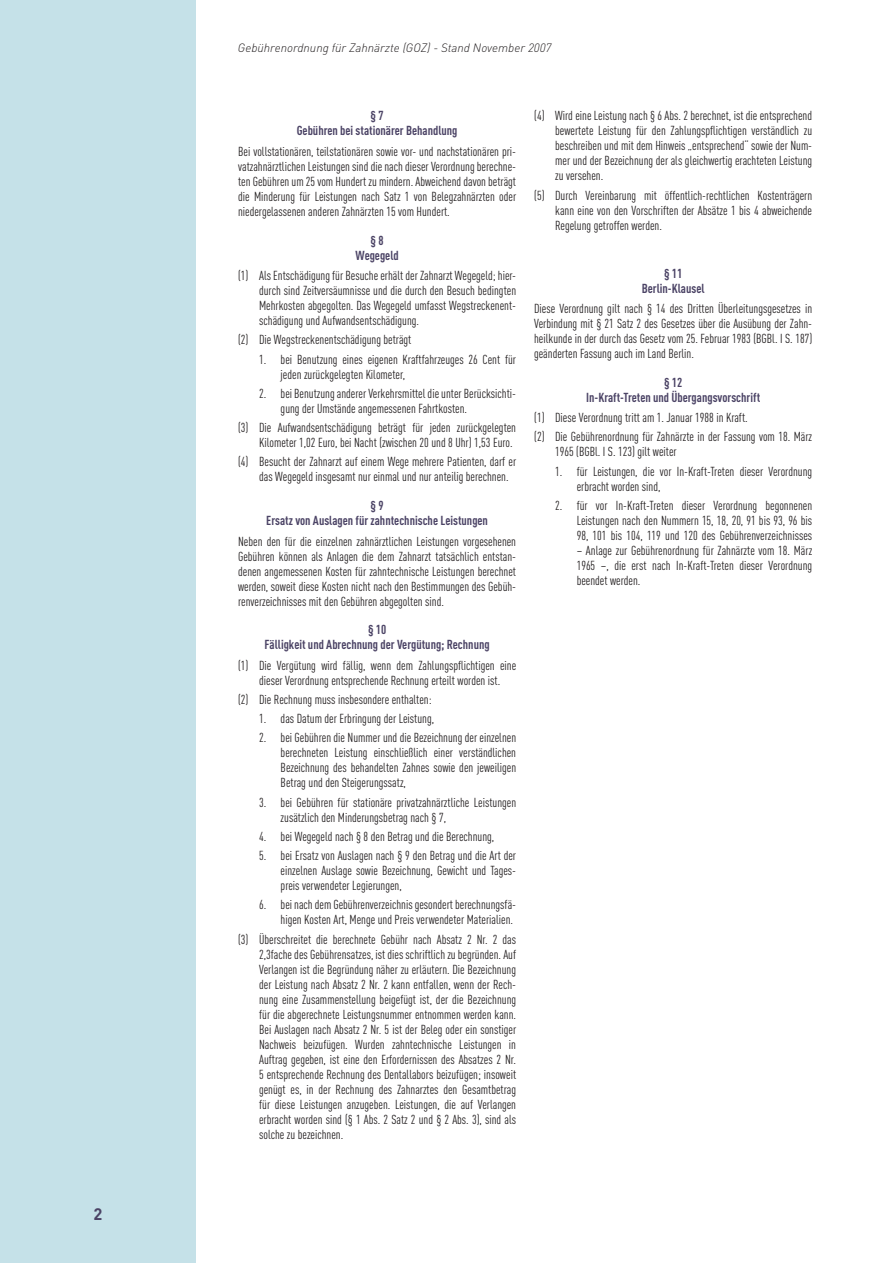
<style>
.page{position:relative;width:893px;height:1263px;background:#fff}
.page>*{position:absolute;margin:0;border:0;box-sizing:border-box;transform-origin:0 0}
.t1{font:condensed 12.9px/15px "DINOT";color:#231f20;text-align:justify}
.t2{font:700 condensed 12.9px/15px "DINOT";color:#4b4365;text-align:center}
.t3{font:italic 300 12px "DIN";color:#231f20}
</style>
<div class="page">
<div style="left:0;top:0;width:196px;height:1263px;background:#c5e1e8"></div>
<p class="t3" style="left:238px;top:40px;width:315px">Gebührenordnung für Zahnärzte (GOZ) - Stand November 2007</p>
<p class="t2" style="left:297px;top:108px;width:162px">§ 7<br>Gebühren bei stationärer Behandlung</p>
<p class="t1" style="left:238px;top:143px;width:280px">Bei vollstationären, teilstationären sowie vor- und nachstationären pri&shy;vatzahnärztlichen Leistungen sind die nach dieser Verordnung berechne&shy;ten Gebühren um 25 vom Hundert zu mindern. Abweichend davon beträgt die Minderung für Leistungen nach Satz 1 von Belegzahnärzten oder niedergelassenen anderen Zahnärzten 15 vom Hundert.</p>
<p class="t2" style="left:356px;top:232px;width:45px">§ 8<br>Wegegeld</p>
<p class="t1" style="left:259px;top:267px;width:259px;text-indent:-21px">(1) Als Entschädigung für Besuche erhält der Zahnarzt Wegegeld; hier&shy;durch sind Zeitversäumnisse und die durch den Besuch bedingten Mehrkosten abgegolten. Das Wegegeld umfasst Wegstreckenent&shy;schädigung und Aufwandsentschädigung.</p>
<p class="t1" style="left:238px;top:332px;width:175px">(2) Die Wegstreckenentschädigung beträgt</p>
<p class="t1" style="left:281px;top:351px;width:237px;text-indent:-22px">1. bei Benutzung eines eigenen Kraftfahrzeuges 26 Cent für jeden zurückgelegten Kilometer,</p>
<p class="t1" style="left:281px;top:385px;width:237px;text-indent:-22px">2. bei Benutzung anderer Verkehrsmittel die unter Berücksichti&shy;gung der Umstände angemessenen Fahrtkosten.</p>
<p class="t1" style="left:238px;top:419px;width:279px;text-align:right">(3) Die Aufwandsentschädigung beträgt für jeden zurückgelegten<br>Kilometer 1,02 Euro, bei Nacht (zwischen 20 und 8 Uhr) 1,53 Euro.</p>
<p class="t1" style="left:259px;top:454px;width:259px;text-indent:-21px">(4) Besucht der Zahnarzt auf einem Wege mehrere Patienten, darf er das Wegegeld insgesamt nur einmal und nur anteilig berechnen.</p>
<p class="t2" style="left:266px;top:497px;width:223px">§ 9<br>Ersatz von Auslagen für zahntechnische Leistungen</p>
<p class="t1" style="left:238px;top:533px;width:280px">Neben den für die einzelnen zahnärztlichen Leistungen vorgesehenen Gebühren können als Anlagen die dem Zahnarzt tatsächlich entstan&shy;denen angemessenen Kosten für zahntechnische Leistungen berechnet werden, soweit diese Kosten nicht nach den Bestimmungen des Gebüh&shy;renverzeichnisses mit den Gebühren abgegolten sind.</p>
<p class="t2" style="left:265px;top:621px;width:227px">§ 10<br>Fälligkeit und Abrechnung der Vergütung; Rechnung</p>
<p class="t1" style="left:238px;top:657px;width:280px;text-align:center">(1) Die Vergütung wird fällig, wenn dem Zahlungspflichtigen eine dieser Verordnung entsprechende Rechnung erteilt worden ist.</p>
<p class="t1" style="left:238px;top:691px;width:195px">(2) Die Rechnung muss insbesondere enthalten:</p>
<p class="t1" style="left:259px;top:710px;width:177px">1. das Datum der Erbringung der Leistung,</p>
<p class="t1" style="left:281px;top:730px;width:237px;text-indent:-22px">2. bei Gebühren die Nummer und die Bezeichnung der einzelnen berechneten Leistung einschließlich einer verständlichen Bezeichnung des behandelten Zahnes sowie den jeweiligen Betrag und den Steigerungssatz,</p>
<p class="t1" style="left:281px;top:794px;width:237px;text-indent:-22px">3. bei Gebühren für stationäre privatzahnärztliche Leistungen zusätzlich den Minderungsbetrag nach § 7,</p>
<p class="t1" style="left:259px;top:828px;width:237px">4. bei Wegegeld nach § 8 den Betrag und die Berechnung,</p>
<p class="t1" style="left:281px;top:847px;width:237px;text-indent:-22px">5. bei Ersatz von Auslagen nach § 9 den Betrag und die Art der einzelnen Auslage sowie Bezeichnung, Gewicht und Tages&shy;preis verwendeter Legierungen,</p>
<p class="t1" style="left:259px;top:897px;width:259px;text-align:right">6. bei nach dem Gebührenverzeichnis gesondert berechnungsfä&shy;higen Kosten Art, Menge und Preis verwendeter Materialien.</p>
<p class="t1" style="left:259px;top:931px;width:259px;text-indent:-21px">(3) Überschreitet die berechnete Gebühr nach Absatz 2 Nr. 2 das 2,3fache des Gebührensatzes, ist dies schriftlich zu begründen. Auf Verlangen ist die Begründung näher zu erläutern. Die Bezeichnung der Leistung nach Absatz 2 Nr. 2 kann entfallen, wenn der Rech&shy;nung eine Zusammenstellung beigefügt ist, der die Bezeichnung für die abgerechnete Leistungsnummer entnommen werden kann.<br>Bei Auslagen nach Absatz 2 Nr. 5 ist der Beleg oder ein sonstiger Nachweis beizufügen. Wurden zahntechnische Leistungen in Auftrag gegeben, ist eine den Erfordernissen des Absatzes 2 Nr.<br>5 entsprechende Rechnung des Dentallabors beizufügen; insoweit genügt es, in der Rechnung des Zahnarztes den Gesamtbetrag für diese Leistungen anzugeben. Leistungen, die auf Verlangen erbracht worden sind (§ 1 Abs. 2 Satz 2 und § 2 Abs. 3), sind als solche zu bezeichnen.</p>
<p class="t1" style="left:555px;top:108px;width:259px;text-indent:-21px">(4) Wird eine Leistung nach § 6 Abs. 2 berechnet, ist die entsprechend bewertete Leistung für den Zahlungspflichtigen verständlich zu beschreiben und mit dem Hinweis „entsprechend“ sowie der Num&shy;mer und der Bezeichnung der als gleichwertig erachteten Leistung zu versehen.</p>
<p class="t1" style="left:555px;top:187px;width:259px;text-indent:-21px">(5) Durch Vereinbarung mit öffentlich-rechtlichen Kostenträgern kann eine von den Vorschriften der Absätze 1 bis 4 abweichende Regelung getroffen werden.</p>
<p class="t2" style="left:642px;top:265px;width:64px">§ 11<br>Berlin-Klausel</p>
<p class="t1" style="left:534px;top:300px;width:280px">Diese Verordnung gilt nach § 14 des Dritten Überleitungsgesetzes in Verbindung mit § 21 Satz 2 des Gesetzes über die Ausübung der Zahn&shy;heilkunde in der durch das Gesetz vom 25. Februar 1983 (BGBl. I S. 187) geänderten Fassung auch im Land Berlin.</p>
<p class="t2" style="left:586px;top:374px;width:176px">§ 12<br>In-Kraft-Treten und Übergangsvorschrift</p>
<p class="t1" style="left:534px;top:407px;width:279px;line-height:19.2px">(1) Diese Verordnung tritt am 1. Januar 1988 in Kraft.<br>(2) Die Gebührenordnung für Zahnärzte in der Fassung vom 18. März</p>
<p class="t1" style="left:555px;top:444px;width:123px">1965 (BGBl. I S. 123) gilt weiter</p>
<p class="t1" style="left:577px;top:463px;width:237px;text-indent:-22px">1. für Leistungen, die vor In-Kraft-Treten dieser Verordnung erbracht worden sind,</p>
<p class="t1" style="left:577px;top:497px;width:237px;text-indent:-22px">2. für vor In-Kraft-Treten dieser Verordnung begonnenen Leistungen nach den Nummern 15, 18, 20, 91 bis 93, 96 bis 98, 101 bis 104, 119 und 120 des Gebührenverzeichnisses</p>
<p class="t1" style="left:577px;top:542px;width:237px">– Anlage zur Gebührenordnung für Zahnärzte vom 18. März 1965 –, die erst nach In-Kraft-Treten dieser Verordnung beendet werden.</p>
</div>
